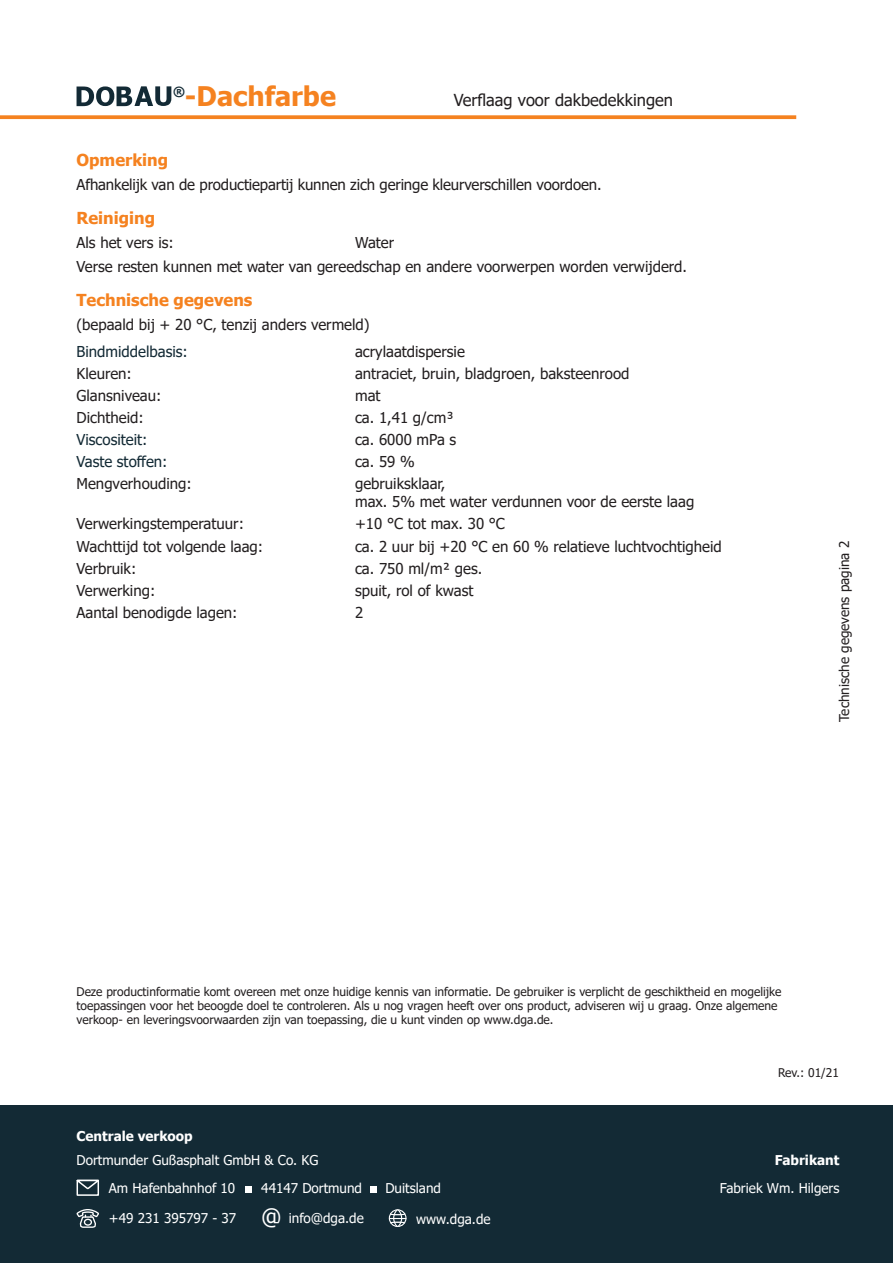
<style>
.page{position:relative;width:893px;height:1263px;background:#fff}
.page>*{position:absolute;margin:0;border:0;box-sizing:border-box;transform-origin:0 0}
.t1{font:700 27px "Tahoma";color:#f58220}
.t2{font:700 16.5px "Tahoma";color:#f58220}
.t3{font:16.5px "Tahoma";color:#231f20}
.t4{font:15px/18px "Tahoma";color:#231f20}
.t5{font:15px "Tahoma";color:#132a35}
.t6{font:13.5px/28.2px "Tahoma";color:#fff}
.t7{font:13.5px "Tahoma";color:#231f20}
.t8{font:700 13.5px "Tahoma";color:#fff}
.t9{font:700 12.9px "Tahoma";color:#132a35}
.t10{font:12px/14.4px "Tahoma";color:#231f20}
.s1{font-size:22.5px}
</style>
<div class="page">
<svg style="left:0;top:115px;width:796px;height:4px;fill:#f58220"></svg>
<svg style="left:77px;top:86px;width:94px;height:20px"></svg>
<div style="left:0;top:1106px;width:893px;height:157px;background:#132a35"></div>
<svg style="left:77px;top:1180px;width:22px;height:16px"></svg>
<div style="left:245px;top:1186px;width:6px;height:7px;background:#fff"></div>
<svg style="left:77px;top:1209px;width:22px;height:19px"></svg>
<div style="left:371px;top:1186px;width:6px;height:7px;background:#fff"></div>
<div style="left:389px;top:1209px;width:17px;height:18px;border:1px solid #fff;border-radius:50%"></div>
<div style="left:393px;top:1209px;width:9px;height:18px;border:1px solid #fff;border-radius:50%"></div>
<svg style="left:389px;top:1212px;width:17px;height:12px"></svg>
<h1 class="t1" style="left:185px;top:77px;width:153px">-Dachfarbe</h1>
<p class="t9" style="left:173px;top:83px;width:13px">®</p>
<p class="t3" style="left:454px;top:89px;width:221px">Verflaag voor dakbedekkingen</p>
<p class="t2" style="left:77px;top:148px;width:93px">Opmerking</p>
<p class="t4" style="left:77px;top:176px;width:526px">Afhankelijk van de productiepartij kunnen zich geringe kleurverschillen voordoen.</p>
<p class="t2" style="left:77px;top:206px;width:80px">Reiniging</p>
<p class="t4" style="left:77px;top:234px;width:99px">Als het vers is:</p>
<p class="t4" style="left:77px;top:231px;width:612px;line-height:24.2px;text-indent:279px">Water<br>Verse resten kunnen met water van gereedschap en andere voorwerpen worden verwijderd.</p>
<p class="t2" style="left:77px;top:289px;width:177px">Technische gegevens</p>
<p class="t4" style="left:77px;top:317px;width:295px">(bepaald bij + 20 °C, tenzij anders vermeld)</p>
<p class="t5" style="left:77px;top:341px;width:113px">Bindmiddelbasis:</p>
<p class="t4" style="left:355px;top:343px;width:111px">acrylaatdispersie</p>
<p class="t4" style="left:77px;top:365px;width:57px">Kleuren:</p>
<p class="t4" style="left:355px;top:365px;width:276px">antraciet, bruin, bladgroen, baksteenrood</p>
<p class="t4" style="left:77px;top:387px;width:86px">Glansniveau:</p>
<p class="t4" style="left:355px;top:387px;width:27px">mat</p>
<p class="t4" style="left:77px;top:409px;width:69px">Dichtheid:</p>
<p class="t4" style="left:355px;top:409px;width:100px">ca. 1,41 g/cm³</p>
<p class="t5" style="left:77px;top:430px;width:72px">Viscositeit:</p>
<p class="t4" style="left:355px;top:431px;width:103px">ca. 6000 mPa s</p>
<p class="t5" style="left:77px;top:452px;width:93px">Vaste stoffen:</p>
<p class="t4" style="left:355px;top:454px;width:61px">ca. 59 %</p>
<p class="t4" style="left:77px;top:476px;width:117px">Mengverhouding:</p>
<p class="t4" style="left:355px;top:476px;width:341px">gebruiksklaar,<br>max. 5% met water verdunnen voor de eerste laag</p>
<p class="t4" style="left:77px;top:516px;width:169px">Verwerkingstemperatuur:</p>
<p class="t4" style="left:355px;top:516px;width:151px">+10 °C tot max. 30 °C</p>
<p class="t4" style="left:77px;top:538px;width:188px">Wachttijd tot volgende laag:</p>
<p class="t4" style="left:355px;top:538px;width:368px">ca. 2 uur bij +20 °C en 60 % relatieve luchtvochtigheid</p>
<p class="t4" style="left:77px;top:560px;width:61px">Verbruik:</p>
<p class="t4" style="left:355px;top:560px;width:129px">ca. 750 ml/m² ges.</p>
<p class="t4" style="left:77px;top:582px;width:80px">Verwerking:</p>
<p class="t4" style="left:355px;top:582px;width:120px">spuit, rol of kwast</p>
<p class="t4" style="left:77px;top:604px;width:163px">Aantal benodigde lagen:</p>
<p class="t4" style="left:355px;top:604px;width:10px">2</p>
<p class="t7" style="left:835px;top:722px;width:183px;rotate:-90deg">Technische gegevens pagina 2</p>
<p class="t10" style="left:77px;top:985px;width:706px">Deze productinformatie komt overeen met onze huidige kennis van informatie. De gebruiker is verplicht de geschiktheid en mogelijke toepassingen voor het beoogde doel te controleren. Als u nog vragen heeft over ons product, adviseren wij u graag. Onze algemene verkoop- en leveringsvoorwaarden zijn van toepassing, die u kunt vinden op www.dga.de.</p>
<p class="t10" style="left:778px;top:1066px;width:62px">Rev.: 01/21</p>
<p class="t8" style="left:77px;top:1127px;width:118px">Centrale verkoop</p>
<p class="t6" style="left:109px;top:1146px;width:211px;text-indent:-32px">Dortmunder Gußasphalt GmbH &amp; Co. KG<br>Am Hafenbahnhof 10</p>
<p class="t6" style="left:261px;top:1175px;width:102px">44147 Dortmund</p>
<p class="t6" style="left:109px;top:1205px;width:256px">+49 231 395797 - 37 <span class="s1">@</span> info@dga.de</p>
<p class="t6" style="left:416px;top:1205px;width:76px">www.dga.de</p>
<p class="t6" style="left:385px;top:1175px;width:57px">Duitsland</p>
<p class="t8" style="left:775px;top:1150px;width:66px">Fabrikant</p>
<p class="t6" style="left:720px;top:1175px;width:121px">Fabriek Wm. Hilgers</p>
</div>
